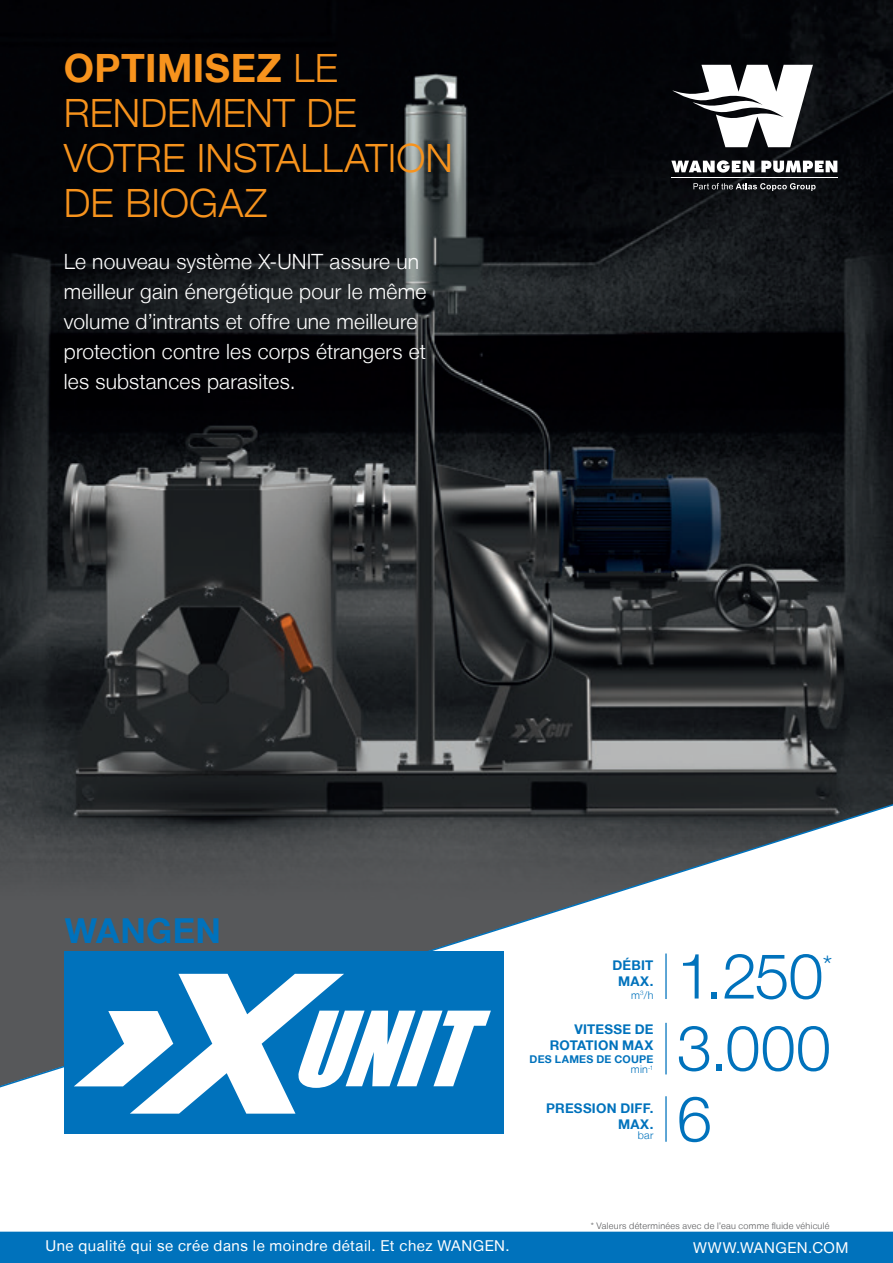
<style>
.page{position:relative;width:893px;height:1263px;background:#fff}
.page>*{position:absolute;margin:0;border:0;box-sizing:border-box;transform-origin:0 0}
.t1{font:300 63px "Helvetica Neue LT";letter-spacing:-.005em;color:#0072bc}
.t2{font:300 39px "Helvetica Neue LT";letter-spacing:.005em;color:#f7931d}
.t3{font:700 39px "Helvetica Neue LT";letter-spacing:.015em;color:#f7931d}
.t4{font:700 34.35px "Helvetica Neue LT";letter-spacing:.015em;color:#0072bc}
.t5{font:300 27px "Helvetica Neue LT";color:#0072bc}
.t6{font:300 21px/30px "Helvetica Neue LT";letter-spacing:.01em;color:#fff}
.t7{font:15px "Helvetica Neue LT";letter-spacing:.03em;color:#fff}
.t8{font:700 13.35px/16px "Helvetica Neue LT";letter-spacing:.02em;color:#0072bc;text-align:right}
.t9{font:700 10.65px "Helvetica Neue LT";letter-spacing:.025em;color:#0072bc}
.t10{font:300 10.65px "Helvetica Neue LT";letter-spacing:.02em;color:#0072bc}
.t11{font:300 9px "Helvetica Neue LT";letter-spacing:.035em;color:#57585a}
.s1{font-weight:300}
</style>
<div class="page">
<img style="left:0;top:0;width:893px;height:779px">
<div style="left:0;top:1231px;width:893px;height:32px;background:#0072bc"></div>
<svg style="left:0;top:779px;width:893px;height:318px"></svg>
<svg style="left:671px;top:160px;width:83px;height:13px"></svg>
<svg style="left:761px;top:161px;width:76px;height:12px"></svg>
<svg style="left:672px;top:65px;width:141px;height:82px"></svg>
<svg style="left:693px;top:183px;width:123px;height:8px"></svg>
<hr style="left:671px;top:177px;width:166px;height:1px;background:#fff">
<hr style="left:665px;top:953px;width:2px;height:46px;background:#0072bc">
<hr style="left:665px;top:1096px;width:2px;height:46px;background:#0072bc">
<hr style="left:665px;top:1023px;width:2px;height:51px;background:#0072bc">
<div style="left:64px;top:951px;width:439px;height:183px;background:#0072bc"></div>
<svg style="left:74px;top:974px;width:417px;height:140px"></svg>
<p class="t3" style="left:64px;top:44px;width:275px">OPTIMISEZ <span class="s1">LE</span></p>
<p class="t2" style="left:64px;top:89px;width:294px">RENDEMENT DE</p>
<p class="t2" style="left:64px;top:134px;width:391px">VOTRE INSTALLATION</p>
<p class="t2" style="left:64px;top:179px;width:205px">DE BIOGAZ</p>
<p class="t6" style="left:64px;top:246px;width:364px">Le nouveau système X-UNIT assure un meilleur gain énergétique pour le même volume d’intrants et offre une meilleure protection contre les corps étrangers et les substances parasites.</p>
<p class="t4" style="left:65px;top:909px;width:158px">WANGEN</p>
<p class="t1" style="left:677px;top:937px;width:148px">1.250</p>
<p class="t8" style="left:612px;top:957px;width:42px">DÉBIT</p>
<p class="t5" style="left:823px;top:948px;width:11px">*</p>
<p class="t8" style="left:618px;top:973px;width:37px">MAX.</p>
<p class="t10" style="left:631px;top:989px;width:24px">m<sup>3</sup>/h</p>
<p class="t8" style="left:550px;top:1021px;width:105px">VITESSE DE<br>ROTATION MAX</p>
<p class="t9" style="left:530px;top:1053px;width:125px">DES LAMES DE COUPE</p>
<p class="t10" style="left:631px;top:1063px;width:24px">min<sup>-1</sup></p>
<p class="t8" style="left:546px;top:1099px;width:109px">PRESSION DIFF.<br>MAX.</p>
<p class="t10" style="left:638px;top:1129px;width:17px">bar</p>
<p class="t1" style="left:677px;top:1009px;width:156px">3.000</p>
<p class="t1" style="left:677px;top:1080px;width:37px">6</p>
<p class="t11" style="left:591px;top:1220px;width:240px">* Valeurs déterminées avec de l’eau comme fluide véhiculé</p>
<p class="t7" style="left:45px;top:1236px;width:466px">Une qualité qui se crée dans le moindre détail. Et chez WANGEN.</p>
<p class="t7" style="left:693px;top:1238px;width:157px">WWW.WANGEN.COM</p>
</div>
